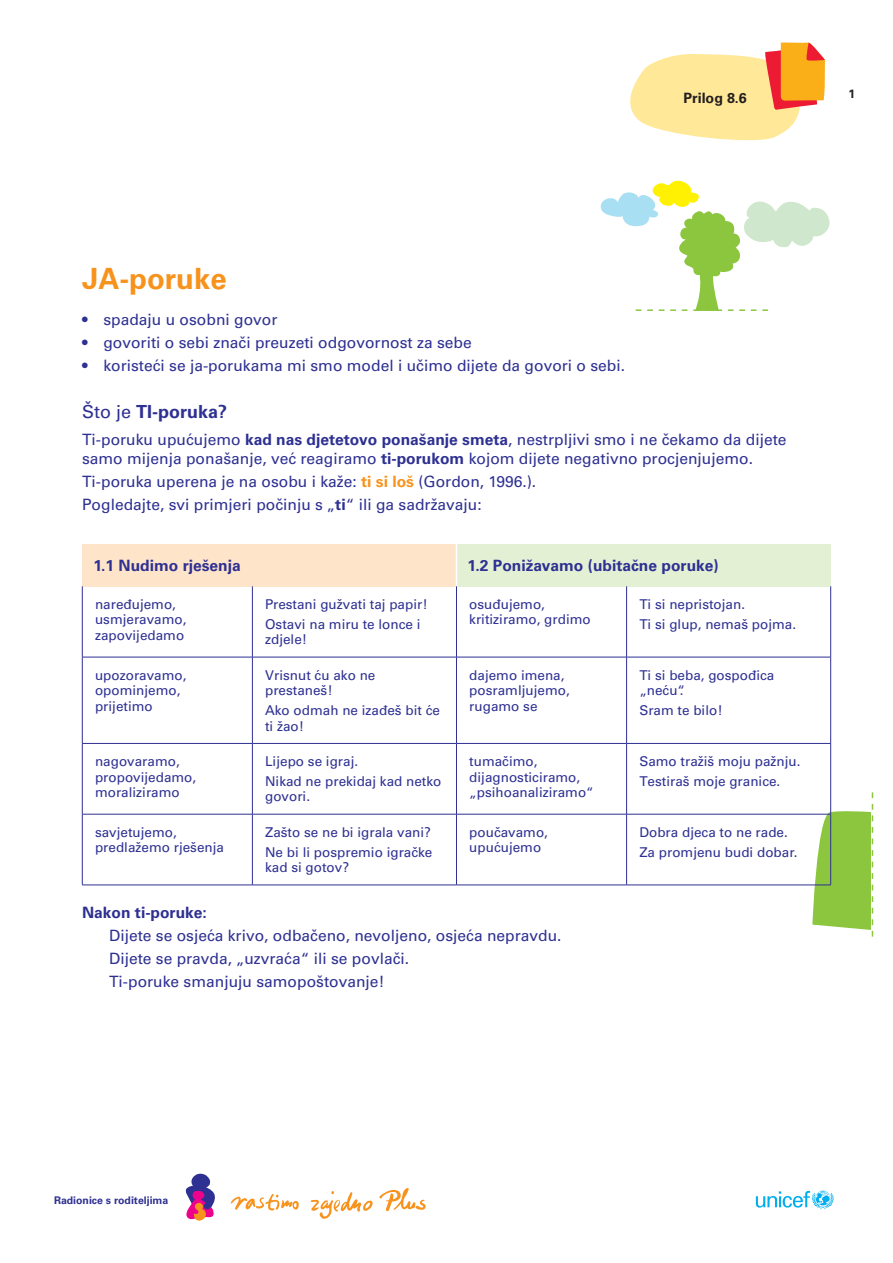
<style>
.page{position:relative;width:893px;height:1263px;background:#fff}
.page>*{position:absolute;margin:0;border:0;box-sizing:border-box;transform-origin:0 0}
.PR-Naslov_20{font:700 29.25px "Univers LT Std 65";color:#f7931d}
.PR-podnaslov_12{font:700 18px "Univers LT Std 65";color:#2e3092}
.PR-tekst_10_4{font:15.6px/18.8px "Univers LT Std";color:#2e3092}
.PR-bullets{font:15.6px "Univers LT Std";color:#2e3092}
.PR-tablica_bold{font:700 15.6px "Univers LT Std 65";color:#2e3092}
.PR-tekst_10_4-2{font:700 15.6px "Univers LT Std 65";color:#2e3092}
.PR-prilog_X_X_naslov{font:700 14.25px "Univers LT Std 65";color:#231f20}
.PR-tablica{font:13.5px/15.6px "Univers LT Std";color:#2e3092}
.t1{font:700 12px "Univers LT Std 65";color:#231f20}
.t2{font:700 10.5px "Univers LT Std 65";color:#2e3092}
.s1{font-family:"Univers LT Std";font-weight:400}
.s2{font-family:"Univers LT Std 65";font-weight:700}
.s3{font-family:"Univers LT Std 65";font-weight:700;color:#f7931d}
</style>
<div class="page">
<svg style="left:185px;top:1173px;width:30px;height:48px"></svg>
<svg style="left:231px;top:1191px;width:142px;height:28px"></svg>
<svg style="left:379px;top:1188px;width:47px;height:23px"></svg>
<svg style="left:756px;top:1191px;width:78px;height:18px"></svg>
<div style="left:82px;top:544px;width:374px;height:42px;background:#fee5ca"></div>
<div style="left:456px;top:544px;width:375px;height:42px;background:#e4f0d4"></div>
<hr style="left:456px;top:544px;width:1px;height:42px;background:#fff">
<hr style="left:82px;top:586px;width:1px;height:71px;background:#2e3092">
<hr style="left:252px;top:586px;width:1px;height:71px;background:#2e3092">
<hr style="left:456px;top:586px;width:1px;height:71px;background:#2e3092">
<hr style="left:626px;top:586px;width:1px;height:71px;background:#2e3092">
<hr style="left:830px;top:586px;width:1px;height:71px;background:#2e3092">
<hr style="left:82px;top:657px;width:1px;height:86px;background:#2e3092">
<hr style="left:82px;top:657px;width:170px;height:1px;background:#2e3092">
<hr style="left:252px;top:657px;width:1px;height:86px;background:#2e3092">
<hr style="left:252px;top:657px;width:204px;height:1px;background:#2e3092">
<hr style="left:456px;top:657px;width:1px;height:86px;background:#2e3092">
<hr style="left:456px;top:657px;width:171px;height:1px;background:#2e3092">
<hr style="left:626px;top:657px;width:1px;height:86px;background:#2e3092">
<hr style="left:830px;top:657px;width:1px;height:86px;background:#2e3092">
<hr style="left:627px;top:657px;width:204px;height:1px;background:#2e3092">
<hr style="left:82px;top:744px;width:1px;height:70px;background:#2e3092">
<hr style="left:82px;top:743px;width:170px;height:1px;background:#2e3092">
<hr style="left:252px;top:744px;width:1px;height:70px;background:#2e3092">
<hr style="left:252px;top:743px;width:204px;height:1px;background:#2e3092">
<hr style="left:456px;top:744px;width:1px;height:70px;background:#2e3092">
<hr style="left:456px;top:743px;width:171px;height:1px;background:#2e3092">
<hr style="left:626px;top:744px;width:1px;height:70px;background:#2e3092">
<hr style="left:830px;top:744px;width:1px;height:70px;background:#2e3092">
<hr style="left:627px;top:743px;width:204px;height:1px;background:#2e3092">
<hr style="left:82px;top:814px;width:1px;height:71px;background:#2e3092">
<hr style="left:82px;top:814px;width:170px;height:1px;background:#2e3092">
<hr style="left:82px;top:885px;width:170px;height:1px;background:#2e3092">
<hr style="left:252px;top:814px;width:1px;height:71px;background:#2e3092">
<hr style="left:252px;top:814px;width:204px;height:1px;background:#2e3092">
<hr style="left:252px;top:885px;width:204px;height:1px;background:#2e3092">
<hr style="left:456px;top:814px;width:1px;height:71px;background:#2e3092">
<hr style="left:456px;top:814px;width:171px;height:1px;background:#2e3092">
<hr style="left:456px;top:885px;width:171px;height:1px;background:#2e3092">
<hr style="left:626px;top:814px;width:1px;height:71px;background:#2e3092">
<hr style="left:627px;top:814px;width:204px;height:1px;background:#2e3092">
<hr style="left:627px;top:885px;width:204px;height:1px;background:#2e3092">
<svg style="left:630px;top:42px;width:195px;height:99px"></svg>
<svg style="left:600px;top:181px;width:230px;height:130px"></svg>
<svg style="left:812px;top:792px;width:62px;height:144px"></svg>
<p class="PR-prilog_X_X_naslov" style="left:683px;top:90px;width:65px">Prilog 8.6</p>
<p class="t1" style="left:848px;top:87px;width:8px">1</p>
<p class="PR-Naslov_20" style="left:82px;top:262px;width:146px">JA-poruke</p>
<p class="PR-bullets" style="left:82px;top:310px;width:197px">• spadaju u osobni govor</p>
<p class="PR-bullets" style="left:82px;top:333px;width:391px">• govoriti o sebi znači preuzeti odgovornost za sebe</p>
<p class="PR-bullets" style="left:82px;top:356px;width:545px">• koristeći se ja-porukama mi smo model i učimo dijete da govori o sebi.</p>
<p class="PR-podnaslov_12" style="left:82px;top:401px;width:147px"><span class="s1">Što je</span> TI-poruka?</p>
<p class="PR-tekst_10_4" style="left:82px;top:430px;width:706px">Ti-poruku upućujemo <span class="s2">kad nas djetetovo ponašanje smeta</span>, nestrpljivi smo i ne čekamo da dijete samo mijenja ponašanje, već reagiramo <span class="s2">ti-porukom</span> kojom dijete negativno procjenjujemo.</p>
<p class="PR-tekst_10_4" style="left:82px;top:472px;width:456px">Ti-poruka uperena je na osobu i kaže: <span class="s3">ti si loš</span> (Gordon, 1996.).</p>
<p class="PR-tekst_10_4" style="left:82px;top:495px;width:401px">Pogledajte, svi primjeri počinju s „<span class="s2">ti</span>“ ili ga sadržavaju:</p>
<p class="PR-tablica_bold" style="left:93px;top:556px;width:149px">1.1 Nudimo rješenja</p>
<p class="PR-tablica_bold" style="left:468px;top:556px;width:253px">1.2 Ponižavamo (ubitačne poruke)</p>
<p class="PR-tablica" style="left:95px;top:596px;width:93px">naređujemo, usmjeravamo, zapovijedamo</p>
<p class="PR-tablica" style="left:265px;top:596px;width:164px">Prestani gužvati taj papir!</p>
<p class="PR-tablica" style="left:469px;top:596px;width:123px">osuđujemo, kritiziramo, grdimo</p>
<p class="PR-tablica" style="left:639px;top:596px;width:107px">Ti si nepristojan.</p>
<p class="PR-tablica" style="left:265px;top:616px;width:157px">Ostavi na miru te lonce i zdjele!</p>
<p class="PR-tablica" style="left:639px;top:616px;width:158px">Ti si glup, nemaš pojma.</p>
<p class="PR-tablica" style="left:95px;top:667px;width:93px">upozoravamo, opominjemo, prijetimo</p>
<p class="PR-tablica" style="left:265px;top:667px;width:112px">Vrisnut ću ako ne prestaneš!</p>
<p class="PR-tablica" style="left:265px;top:702px;width:176px">Ako odmah ne izađeš bit će ti žao!</p>
<p class="PR-tablica" style="left:469px;top:667px;width:102px">dajemo imena, posramljujemo, rugamo se</p>
<p class="PR-tablica" style="left:639px;top:667px;width:137px">Ti si beba, gospođica „neću“.</p>
<p class="PR-tablica" style="left:639px;top:702px;width:85px">Sram te bilo!</p>
<p class="PR-tablica" style="left:95px;top:753px;width:103px">nagovaramo, propovijedamo, moraliziramo</p>
<p class="PR-tablica" style="left:265px;top:753px;width:95px">Lijepo se igraj.</p>
<p class="PR-tablica" style="left:265px;top:773px;width:178px">Nikad ne prekidaj kad netko govori.</p>
<p class="PR-tablica" style="left:469px;top:753px;width:126px">tumačimo, dijagnosticiramo, „psihoanaliziramo“</p>
<p class="PR-tablica" style="left:639px;top:753px;width:163px">Samo tražiš moju pažnju.</p>
<p class="PR-tablica" style="left:639px;top:773px;width:143px">Testiraš moje granice.</p>
<p class="PR-tablica" style="left:95px;top:824px;width:131px">savjetujemo, predlažemo rješenja</p>
<p class="PR-tablica" style="left:265px;top:824px;width:167px">Zašto se ne bi igrala vani?</p>
<p class="PR-tablica" style="left:265px;top:844px;width:169px">Ne bi li pospremio igračke kad si gotov?</p>
<p class="PR-tablica" style="left:469px;top:824px;width:80px">poučavamo, upućujemo</p>
<p class="PR-tablica" style="left:639px;top:824px;width:150px">Dobra djeca to ne rade.</p>
<p class="PR-tablica" style="left:639px;top:844px;width:160px">Za promjenu budi dobar.</p>
<p class="PR-tekst_10_4-2" style="left:82px;top:903px;width:126px">Nakon ti-poruke:</p>
<p class="PR-tekst_10_4" style="left:109px;top:926px;width:454px">Dijete se osjeća krivo, odbačeno, nevoljeno, osjeća nepravdu.</p>
<p class="PR-tekst_10_4" style="left:109px;top:949px;width:302px">Dijete se pravda, „uzvraća“ ili se povlači.</p>
<p class="PR-tekst_10_4" style="left:109px;top:972px;width:277px">Ti-poruke smanjuju samopoštovanje!</p>
<p class="t2" style="left:54px;top:1194px;width:116px">Radionice s roditeljima</p>
</div>
